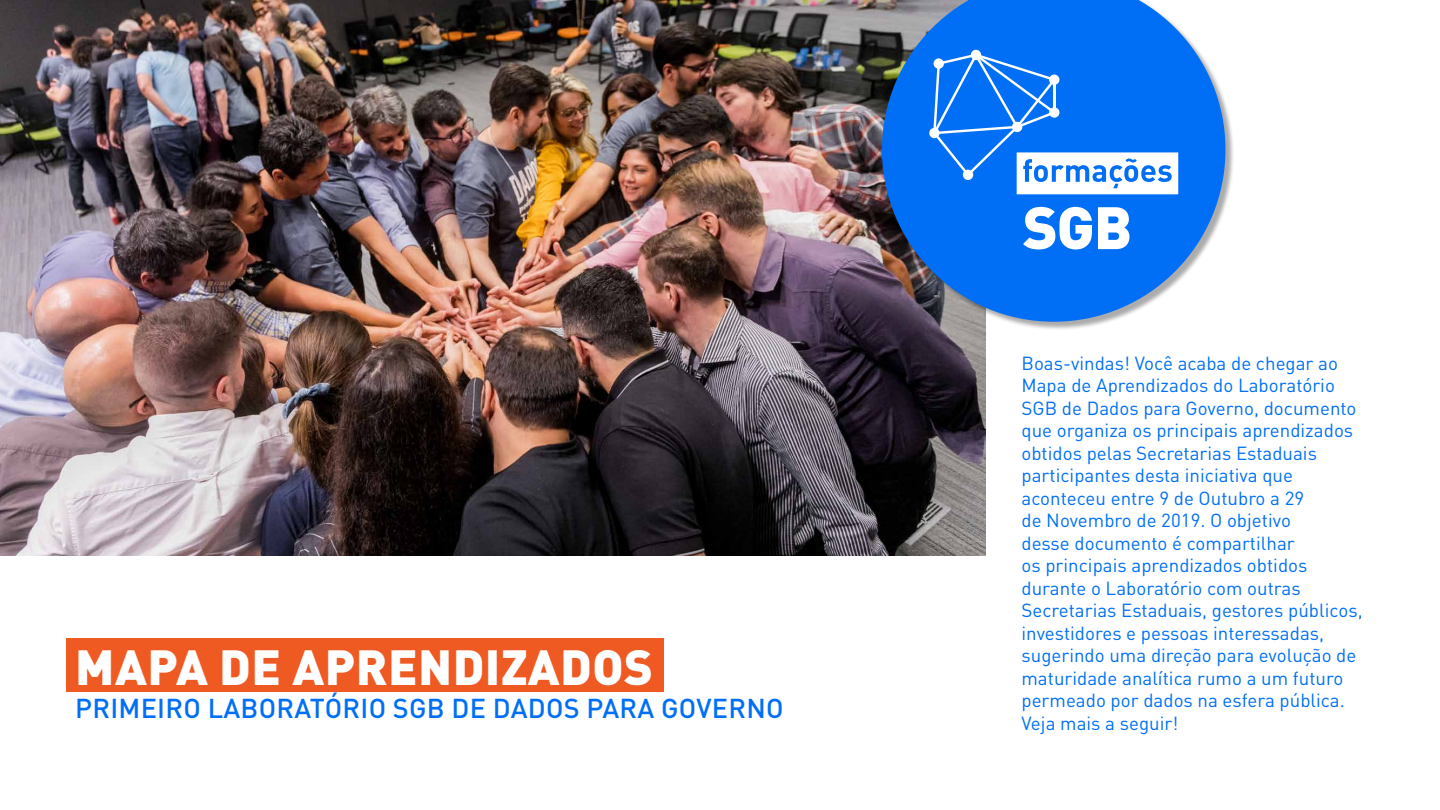
<style>
.page{position:relative;width:1440px;height:810px;background:#fff}
.page>*{position:absolute;margin:0;border:0;box-sizing:border-box;transform-origin:0 0}
.t1{font:900 48.75px "DIN Pro";letter-spacing:.01em;color:#fff}
.t2{font:500 27px "DIN Pro";letter-spacing:.01em;color:#006ff6}
.t3{font:18.75px/22.5px "DIN Pro";color:#006ff6}
</style>
<div class="page">
<img style="left:0;top:0;width:985px;height:556px">
<div style="left:883px;top:0;width:352px;height:331px;background:#000;opacity:.33"></div>
<svg style="left:882px;top:0;width:344px;height:322px;background:#317fdf"></svg>
<svg style="left:1023px;top:207px;width:106px;height:42px"></svg>
<svg style="left:933px;top:54px;width:245px;height:140px"></svg>
<hr style="left:1053px;top:80px;width:3px;height:33px;background:#fff">
<div style="left:934px;top:58px;width:10px;height:11px;background:#fff;border-radius:50%"></div>
<div style="left:971px;top:50px;width:10px;height:10px;background:#fff;border-radius:50%"></div>
<div style="left:1049px;top:107px;width:10px;height:11px;background:#fff;border-radius:50%"></div>
<div style="left:963px;top:170px;width:10px;height:10px;background:#fff;border-radius:50%"></div>
<div style="left:929px;top:128px;width:11px;height:10px;background:#fff;border-radius:50%"></div>
<div style="left:1049px;top:75px;width:10px;height:10px;background:#fff;border-radius:50%"></div>
<div style="left:1012px;top:122px;width:10px;height:10px;background:#fff;border-radius:50%"></div>
<div style="left:66px;top:638px;width:598px;height:54px;background:#ef5922"></div>
<h1 class="t1" style="left:75px;top:634px;width:579px">MAPA DE APRENDIZADOS</h1>
<h2 class="t2" style="left:75px;top:690px;width:710px">PRIMEIRO LABORATÓRIO SGB DE DADOS PARA GOVERNO</h2>
<p class="t3" style="left:1022px;top:351px;width:343px">Boas-vindas! Você acaba de chegar ao Mapa de Aprendizados do Laboratório SGB de Dados para Governo, documento que organiza os principais aprendizados obtidos pelas Secretarias Estaduais participantes desta iniciativa que aconteceu entre 9 de Outubro a 29<br>de Novembro de 2019. O objetivo<br>desse documento é compartilhar<br>os principais aprendizados obtidos durante o Laboratório com outras Secretarias Estaduais, gestores públicos, investidores e pessoas interessadas, sugerindo uma direção para evolução de maturidade analítica rumo a um futuro permeado por dados na esfera pública.<br>Veja mais a seguir!</p>
</div>
